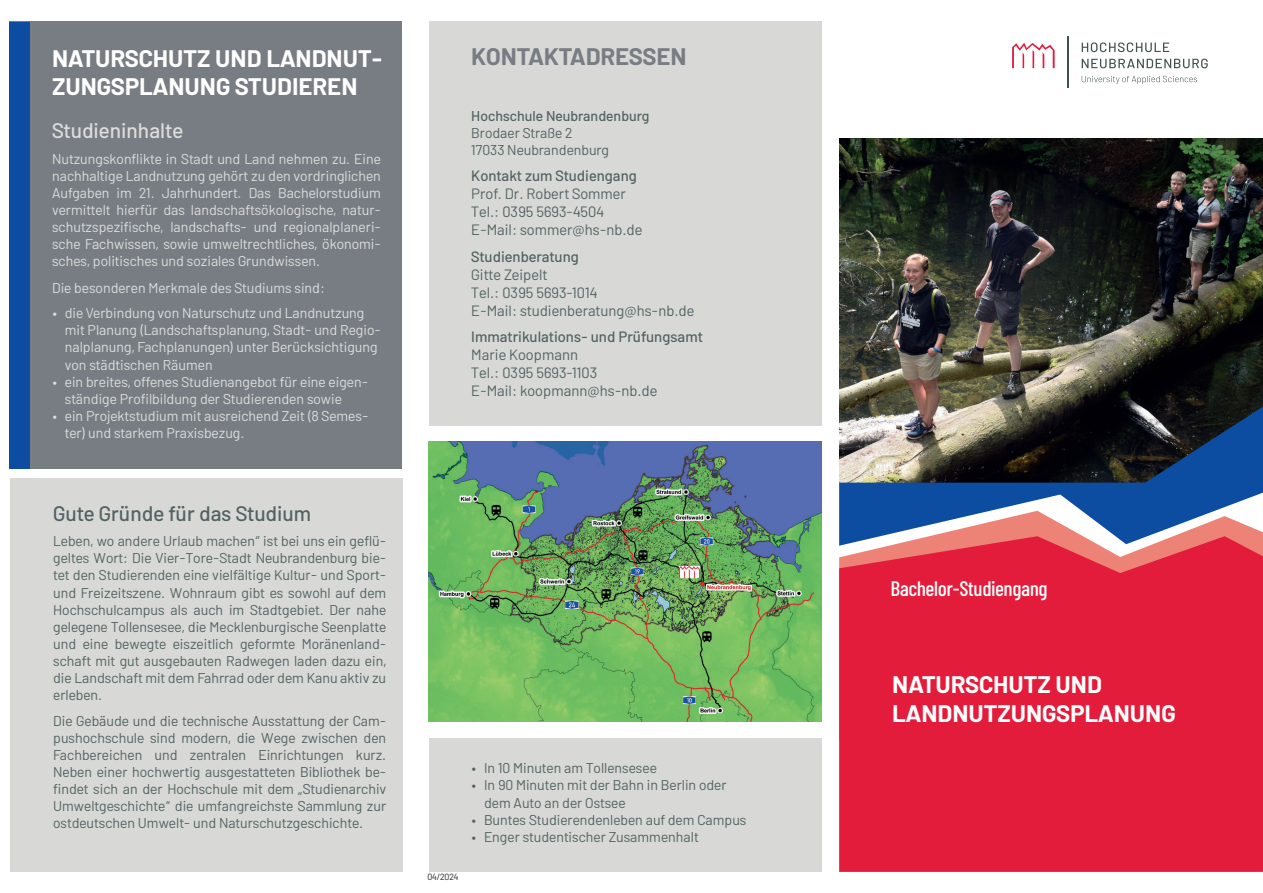
<style>
.page{position:relative;width:1263px;height:893px;background:#fff}
.page>*{position:absolute;margin:0;border:0;box-sizing:border-box;transform-origin:0 0}
.Überschrift_Seite2_g{font:700 24px/28.5px "Barlow";color:#fff}
.Überschrift_Seite2_g-2{font:700 24px "Barlow";color:#787d83}
.Überschrift_im_Absat{font:500 21px "Barlow";color:#536262}
.Titel_BachelorMaster{font:500 21px "Barlow Condensed";color:#fff}
.Absatz_helleSchrift{font:500 21px "Barlow";color:#dcdedc}
.Absatz_dunkleSchrift{font:15px/18px "Barlow";color:#536262}
.Absatz_dunkleSchrift-2{font:14.25px/17.1px "Barlow";color:#536262;text-align:justify}
.Absatz_helleSchrift-2{font:14.25px/17.1px "Barlow";color:#dcdedc}
.t1{font:9px "Barlow";color:#231f20}
.s1{font-weight:500}
</style>
<div class="page">
<div style="left:10px;top:21px;width:392px;height:96px;background:#787d83"></div>
<div style="left:11px;top:478px;width:392px;height:394px;background:#d8d9d7"></div>
<div style="left:10px;top:108px;width:392px;height:361px;background:#787d83"></div>
<div style="left:10px;top:22px;width:20px;height:447px;background:#0d4da1"></div>
<div style="left:429px;top:85px;width:392px;height:340px;background:#d8d9d7"></div>
<div style="left:429px;top:21px;width:392px;height:64px;background:#d8d9d7"></div>
<div style="left:429px;top:738px;width:392px;height:134px;background:#d8d9d7"></div>
<img style="left:429px;top:441px;width:392px;height:280px">
<img style="left:839px;top:138px;width:424px;height:269px">
<img style="left:839px;top:407px;width:424px;height:104px">
<svg style="left:839px;top:511px;width:424px;height:25px"></svg>
<div style="left:839px;top:536px;width:424px;height:336px;background:#e41c3b"></div>
<svg style="left:1012px;top:43px;width:42px;height:25px"></svg>
<svg style="left:1082px;top:76px;width:115px;height:8px"></svg>
<svg style="left:1082px;top:59px;width:126px;height:9px"></svg>
<svg style="left:1082px;top:42px;width:87px;height:10px"></svg>
<hr style="left:1067px;top:36px;width:2px;height:51px;background:#435151">
<p class="Überschrift_Seite2_g" style="left:52px;top:42px;width:332px">NATURSCHUTZ UND LANDNUT-<br>ZUNGSPLANUNG STUDIEREN</p>
<p class="Absatz_helleSchrift" style="left:52px;top:115px;width:132px">Studieninhalte</p>
<p class="Absatz_helleSchrift-2" style="left:52px;top:149px;width:330px;text-align:justify">Nutzungskonflikte in Stadt und Land nehmen zu. Eine nachhaltige Landnutzung gehört zu den vordringlichen Aufgaben im 21. Jahrhundert. Das Bachelorstudium vermittelt hierfür das landschaftsökologische, natur&shy;schutzspezifische, landschafts- und regionalplaneri&shy;sche Fachwissen, sowie umweltrechtliches, ökonomi&shy;sches, politisches und soziales Grundwissen.</p>
<p class="Absatz_helleSchrift-2" style="left:52px;top:278px;width:274px">Die besonderen Merkmale des Studiums sind:</p>
<p class="Absatz_helleSchrift-2" style="left:65px;top:303px;width:318px;text-indent:-13px">• die Verbindung von Naturschutz und Landnutzung mit Planung (Landschaftsplanung, Stadt- und Regio&shy;nalplanung, Fachplanungen) unter Berücksichtigung von städtischen Räumen</p>
<p class="Absatz_helleSchrift-2" style="left:65px;top:372px;width:305px;text-indent:-13px">• ein breites, offenes Studienangebot für eine eigen&shy;ständige Profilbildung der Studierenden sowie</p>
<p class="Absatz_helleSchrift-2" style="left:65px;top:406px;width:305px;text-indent:-13px">• ein Projektstudium mit ausreichend Zeit (8 Semes&shy;ter) und starkem Praxisbezug.</p>
<p class="Überschrift_im_Absat" style="left:53px;top:498px;width:260px">Gute Gründe für das Studium</p>
<p class="Absatz_dunkleSchrift-2" style="left:53px;top:531px;width:335px">Leben, wo andere Urlaub machen“ ist bei uns ein geflü&shy;geltes Wort: Die Vier-Tore-Stadt Neubrandenburg bie&shy;tet den Studierenden eine vielfältige Kultur- und Sport&shy;und Freizeitszene. Wohnraum gibt es sowohl auf dem Hochschulcampus als auch im Stadtgebiet. Der nahe gelegene Tollensesee, die Mecklenburgische Seenplatte und eine bewegte eiszeitlich geformte Moränenland&shy;schaft mit gut ausgebauten Radwegen laden dazu ein, die Landschaft mit dem Fahrrad oder dem Kanu aktiv zu erleben.</p>
<p class="Absatz_dunkleSchrift-2" style="left:53px;top:711px;width:335px">Die Gebäude und die technische Ausstattung der Cam&shy;pushochschule sind modern, die Wege zwischen den Fachbereichen und zentralen Einrichtungen kurz.<br>Neben einer hochwertig ausgestatteten Bibliothek be&shy;findet sich an der Hochschule mit dem „Studienarchiv Umweltgeschichte“ die umfangreichste Sammlung zur ostdeutschen Umwelt- und Naturschutzgeschichte.</p>
<p class="Überschrift_Seite2_g-2" style="left:471px;top:39px;width:217px">KONTAKTADRESSEN</p>
<p class="Absatz_dunkleSchrift-2" style="left:471px;top:106px;width:180px;text-align:left"><span class="s1">Hochschule Neubrandenburg<br></span>Brodaer Straße 2<br>17033 Neubrandenburg</p>
<p class="Absatz_dunkleSchrift" style="left:471px;top:166px;width:173px"><span class="s1">Kontakt zum Studiengang<br></span>Prof. Dr. Robert Sommer<br>Tel.: 0395 5693-4504<br>E-Mail: sommer@hs-nb.de</p>
<p class="Absatz_dunkleSchrift" style="left:471px;top:246px;width:224px"><span class="s1">Studienberatung<br></span>Gitte Zeipelt<br>Tel.: 0395 5693-1014<br>E-Mail: studienberatung@hs-nb.de</p>
<p class="Absatz_dunkleSchrift" style="left:471px;top:327px;width:233px"><span class="s1">Immatrikulations- und Prüfungsamt<br></span>Marie Koopmann<br>Tel.: 0395 5693-1103<br>E-Mail: koopmann@hs-nb.de</p>
<p class="t1" style="left:427px;top:870px;width:33px">04/2024</p>
<p class="Absatz_dunkleSchrift-2" style="left:471px;top:758px;width:187px">• In 10 Minuten am Tollensesee</p>
<p class="Absatz_dunkleSchrift-2" style="left:484px;top:776px;width:244px;text-indent:-13px">• In 90 Minuten mit der Bahn in Berlin oder dem Auto an der Ostsee</p>
<p class="Absatz_dunkleSchrift-2" style="left:471px;top:810px;width:277px">• Buntes Studierendenleben auf dem Campus</p>
<p class="Absatz_dunkleSchrift-2" style="left:471px;top:827px;width:229px">• Enger studentischer Zusammenhalt</p>
<p class="Titel_BachelorMaster" style="left:891px;top:574px;width:158px">Bachelor-Studiengang</p>
<p class="Überschrift_Seite2_g" style="left:892px;top:668px;width:211px">NATURSCHUTZ UND</p>
<p class="Überschrift_Seite2_g" style="left:892px;top:697px;width:285px">LANDNUTZUNGSPLANUNG</p>
</div>
